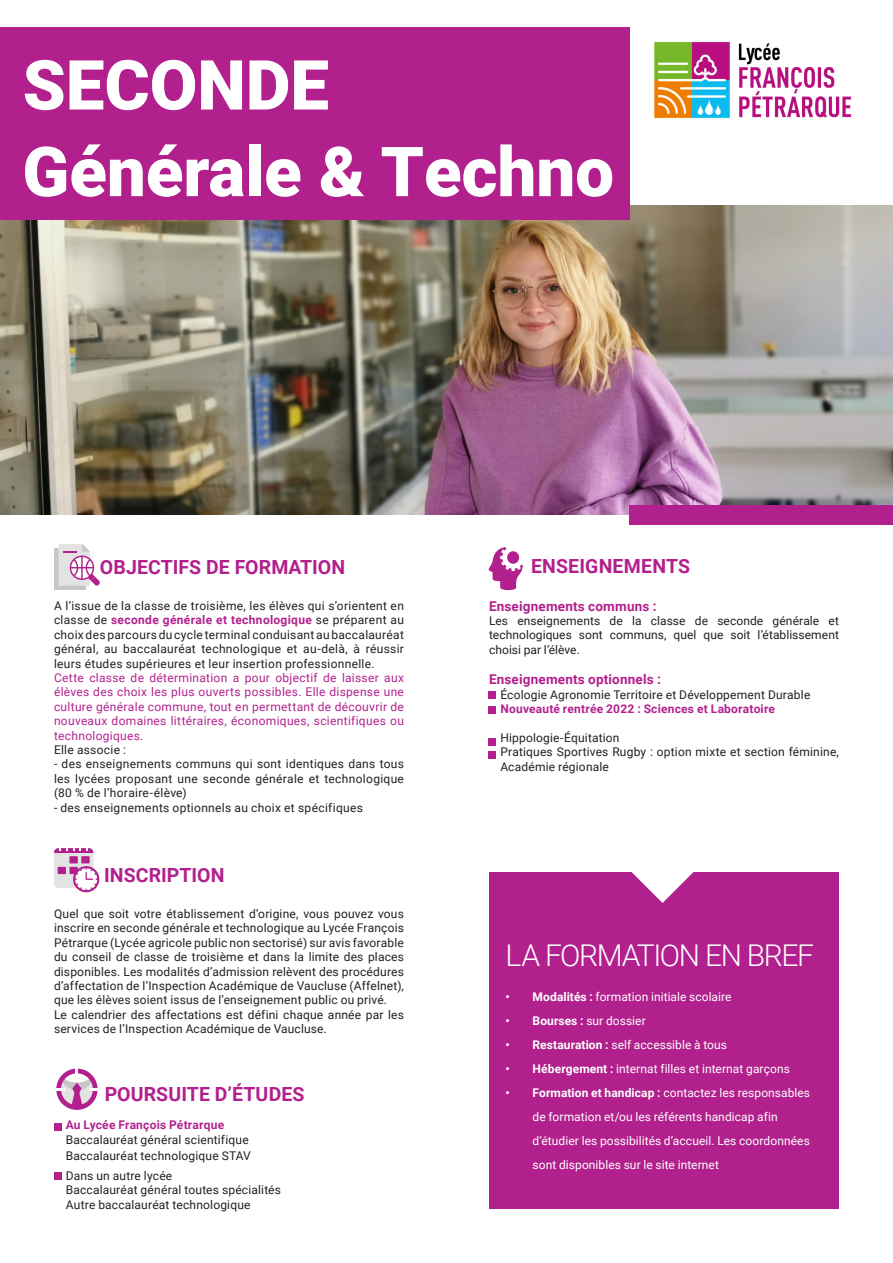
<style>
.page{position:relative;width:893px;height:1263px;background:#fff}
.page>*{position:absolute;margin:0;border:0;box-sizing:border-box;transform-origin:0 0}
.t1{font:900 69px "Roboto";color:#fff}
.Objectifs_de_formati{font:300 30px "Roboto";letter-spacing:-.045em;color:#fff}
.Objectifs_de_formati-2{font:700 19.5px "Roboto";letter-spacing:.005em;color:#b2208d}
.Objectifs_de_formati-3{font:700 13.5px "Roboto";letter-spacing:.015em;color:#b2208d}
.Objectifs_de_formati-4{font:12px/14.4px "Roboto";letter-spacing:.015em;color:#231f20;text-align:justify}
.t2{font:12px/24px "Roboto";letter-spacing:.005em;color:#fff}
.Objectifs_de_formati-5{font:12px/14.4px "Roboto";letter-spacing:.025em;color:#b2228e;text-align:justify}
.Objectifs_de_formati-6{font:700 12px "Roboto";letter-spacing:.015em;color:#b2228e}
.s1{font-weight:700;color:#b2208d}
.s2{font-weight:700}
</style>
<div class="page">
<img style="left:0;top:205px;width:893px;height:309px">
<img style="left:655px;top:41px;width:197px;height:77px">
<div style="left:0;top:28px;width:629px;height:192px;background:#b2208d"></div>
<div style="left:54px;top:548px;width:31px;height:42px;background:#c7c7c7"></div>
<svg style="left:59px;top:544px;width:41px;height:42px"></svg>
<svg style="left:56px;top:1068px;width:42px;height:42px"></svg>
<div style="left:54px;top:1123px;width:7px;height:8px;background:#b2208d"></div>
<div style="left:54px;top:1172px;width:7px;height:8px;background:#b2208d"></div>
<div style="left:629px;top:505px;width:264px;height:19px;background:#b2208d"></div>
<div style="left:489px;top:873px;width:350px;height:336px;background:#b2208d"></div>
<svg style="left:605px;top:872px;width:117px;height:31px"></svg>
<svg style="left:54px;top:848px;width:45px;height:44px"></svg>
<svg style="left:488px;top:547px;width:36px;height:44px"></svg>
<div style="left:507px;top:551px;width:12px;height:13px;background:#b2208d;border-radius:50%"></div>
<div style="left:489px;top:691px;width:7px;height:7px;background:#b2208d"></div>
<div style="left:489px;top:706px;width:7px;height:7px;background:#b2208d"></div>
<div style="left:489px;top:738px;width:7px;height:7px;background:#b2208d"></div>
<div style="left:489px;top:752px;width:7px;height:7px;background:#b2208d"></div>
<p class="t1" style="left:23px;top:37px;width:308px">SECONDE</p>
<p class="t1" style="left:22px;top:123px;width:593px">Générale &amp; Techno</p>
<p class="Objectifs_de_formati-2" style="left:100px;top:553px;width:247px">OBJECTIFS DE FORMATION</p>
<p class="Objectifs_de_formati-4" style="left:54px;top:598px;width:351px">A l’issue de la classe de troisième, les élèves qui s’orientent en classe de <span class="s1">seconde générale et technologique</span> se préparent au choix des parcours du cycle terminal conduisant au baccalauréat général, au baccalauréat technologique et au-delà, à réussir leurs études supérieures et leur insertion professionnelle.</p>
<p class="Objectifs_de_formati-5" style="left:54px;top:670px;width:351px">Cette classe de détermination a pour objectif de laisser aux élèves des choix les plus ouverts possibles. Elle dispense une culture générale commune, tout en permettant de découvrir de nouveaux domaines littéraires, économiques, scientifiques ou technologiques.</p>
<p class="Objectifs_de_formati-4" style="left:54px;top:742px;width:74px">Elle associe :</p>
<p class="Objectifs_de_formati-4" style="left:54px;top:756px;width:351px">- des enseignements communs qui sont identiques dans tous les lycées proposant une seconde générale et technologique (80 % de l’horaire-élève)</p>
<p class="Objectifs_de_formati-4" style="left:54px;top:800px;width:310px">- des enseignements optionnels au choix et spécifiques</p>
<p class="Objectifs_de_formati-2" style="left:104px;top:861px;width:122px">INSCRIPTION</p>
<p class="Objectifs_de_formati-4" style="left:54px;top:906px;width:351px">Quel que soit votre établissement d’origine, vous pouvez vous inscrire en seconde générale et technologique au Lycée François Pétrarque (Lycée agricole public non sectorisé) sur avis favorable du conseil de classe de troisième et dans la limite des places disponibles. Les modalités d’admission relèvent des procédures d’affectation de l’Inspection Académique de Vaucluse (Affelnet), que les élèves soient issus de l’enseignement public ou privé.</p>
<p class="Objectifs_de_formati-4" style="left:54px;top:1007px;width:351px">Le calendrier des affectations est défini chaque année par les services de l’Inspection Académique de Vaucluse.</p>
<p class="Objectifs_de_formati-2" style="left:105px;top:1080px;width:201px">POURSUITE D’ÉTUDES</p>
<p class="Objectifs_de_formati-6" style="left:66px;top:1117px;width:160px">Au Lycée François Pétrarque</p>
<p class="Objectifs_de_formati-4" style="left:66px;top:1132px;width:184px">Baccalauréat général scientifique</p>
<p class="Objectifs_de_formati-4" style="left:66px;top:1148px;width:187px">Baccalauréat technologique STAV</p>
<p class="Objectifs_de_formati-4" style="left:66px;top:1168px;width:108px">Dans un autre lycée</p>
<p class="Objectifs_de_formati-4" style="left:66px;top:1182px;width:217px">Baccalauréat général toutes spécialités</p>
<p class="Objectifs_de_formati-4" style="left:66px;top:1197px;width:186px">Autre baccalauréat technologique</p>
<p class="Objectifs_de_formati-2" style="left:531px;top:552px;width:161px">ENSEIGNEMENTS</p>
<p class="Objectifs_de_formati-3" style="left:489px;top:596px;width:169px">Enseignements communs :</p>
<p class="Objectifs_de_formati-4" style="left:489px;top:613px;width:351px">Les enseignements de la classe de seconde générale et technologiques sont communs, quel que soit l’établissement choisi par l’élève.</p>
<p class="Objectifs_de_formati-3" style="left:489px;top:670px;width:173px">Enseignements optionnels :</p>
<p class="Objectifs_de_formati-4" style="left:500px;top:687px;width:311px">Écologie Agronomie Territoire et Développement Durable</p>
<p class="Objectifs_de_formati-6" style="left:500px;top:700px;width:276px">Nouveauté rentrée 2022 : Sciences et Laboratoire</p>
<p class="Objectifs_de_formati-4" style="left:500px;top:730px;width:121px">Hippologie-Équitation</p>
<p class="Objectifs_de_formati-4" style="left:500px;top:744px;width:340px">Pratiques Sportives Rugby : option mixte et section féminine,<br>Académie régionale</p>
<p class="Objectifs_de_formati" style="left:506px;top:934px;width:310px">LA FORMATION EN BREF</p>
<p class="t2" style="left:506px;top:984px;width:227px"><span class="s2">• Modalités :</span> formation initiale scolaire</p>
<p class="t2" style="left:506px;top:1008px;width:142px"><span class="s2">• Bourses :</span> sur dossier</p>
<p class="t2" style="left:506px;top:1032px;width:223px"><span class="s2">• Restauration :</span> self accessible à tous</p>
<p class="t2" style="left:506px;top:1056px;width:286px"><span class="s2">• Hébergement :</span> internat filles et internat garçons</p>
<p class="t2" style="left:533px;top:1080px;width:279px;text-indent:-27px"><span class="s2">• Formation et handicap :</span> contactez les responsables de formation et/ou les référents handicap afin d’étudier les possibilités d’accueil. Les coordonnées sont disponibles sur le site internet</p>
</div>
